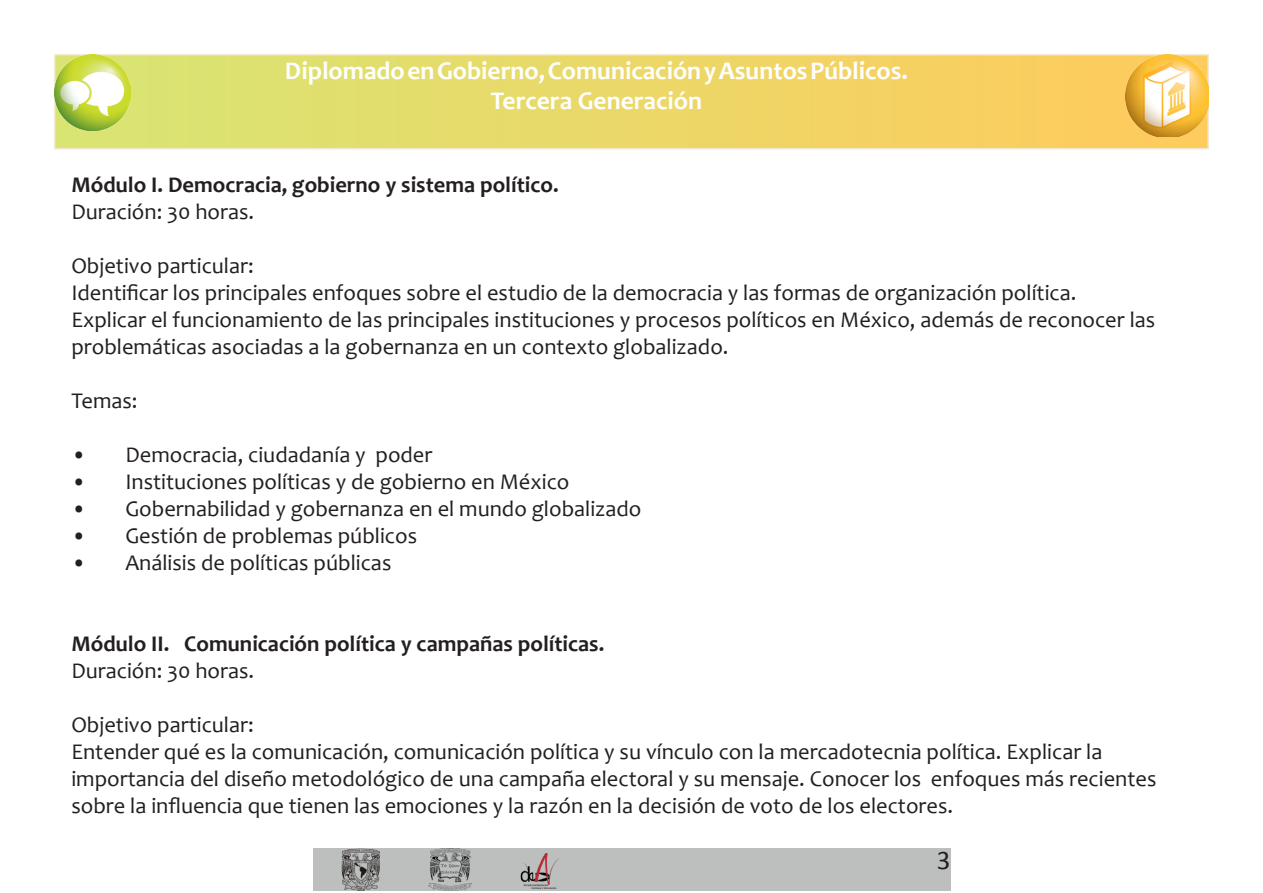
<style>
.page{position:relative;width:1263px;height:893px;background:#fff}
.page>*{position:absolute;margin:0;border:0;box-sizing:border-box;transform-origin:0 0}
.t1{font:27px "Calibri";color:#231f20}
.t2{font:700 25.5px "Candara";color:#fff}
.t3{font:22.5px/27px "Candara";color:#231f20}
.t4{font:700 22.5px "Candara";color:#231f20}
</style>
<div class="page">
<div style="left:55px;top:55px;width:1153px;height:94px;background:linear-gradient(to right,#d7e573,#ffca5c)"></div>
<div style="left:54px;top:54px;width:1155px;height:96px;border:2px solid #f1e9d2"></div>
<img style="left:54px;top:54px;width:76px;height:76px">
<img style="left:1125px;top:54px;width:84px;height:82px">
<div style="left:313px;top:848px;width:637px;height:43px;background:#bdbfbf"></div>
<img style="left:520px;top:853px;width:39px;height:37px">
<img style="left:341px;top:848px;width:39px;height:43px">
<img style="left:429px;top:848px;width:42px;height:43px">
<p class="t2" style="left:285px;top:55px;width:624px">Diplomado en Gobierno, Comunicación y Asuntos Públicos.</p>
<p class="t2" style="left:491px;top:85px;width:213px">Tercera Generación</p>
<p class="t4" style="left:71px;top:170px;width:489px">Módulo I. Democracia, gobierno y sistema político.</p>
<p class="t3" style="left:71px;top:198px;width:184px">Duración: 30 horas.</p>
<p class="t3" style="left:71px;top:252px;width:184px">Objetivo particular:</p>
<p class="t3" style="left:71px;top:279px;width:1085px">Identificar los principales enfoques sobre el estudio de la democracia y las formas de organización política.<br>Explicar el funcionamiento de las principales instituciones y procesos políticos en México, además de reconocer las problemáticas asociadas a la gobernanza en un contexto globalizado.</p>
<p class="t3" style="left:71px;top:387px;width:68px">Temas:</p>
<p class="t3" style="left:71px;top:441px;width:363px">• Democracia, ciudadanía y poder</p>
<p class="t3" style="left:71px;top:468px;width:500px">• Instituciones políticas y de gobierno en México</p>
<p class="t3" style="left:71px;top:495px;width:572px">• Gobernabilidad y gobernanza en el mundo globalizado</p>
<p class="t3" style="left:71px;top:522px;width:347px">• Gestión de problemas públicos</p>
<p class="t3" style="left:71px;top:549px;width:322px">• Análisis de políticas públicas</p>
<p class="t4" style="left:71px;top:629px;width:534px">Módulo II. Comunicación política y campañas políticas.</p>
<p class="t3" style="left:71px;top:657px;width:184px">Duración: 30 horas.</p>
<p class="t3" style="left:71px;top:711px;width:184px">Objetivo particular:</p>
<p class="t3" style="left:71px;top:738px;width:1087px">Entender qué es la comunicación, comunicación política y su vínculo con la mercadotecnia política. Explicar la importancia del diseño metodológico de una campaña electoral y su mensaje. Conocer los enfoques más recientes sobre la influencia que tienen las emociones y la razón en la decisión de voto de los electores.</p>
<p class="t1" style="left:937px;top:842px;width:15px">3</p>
</div>
